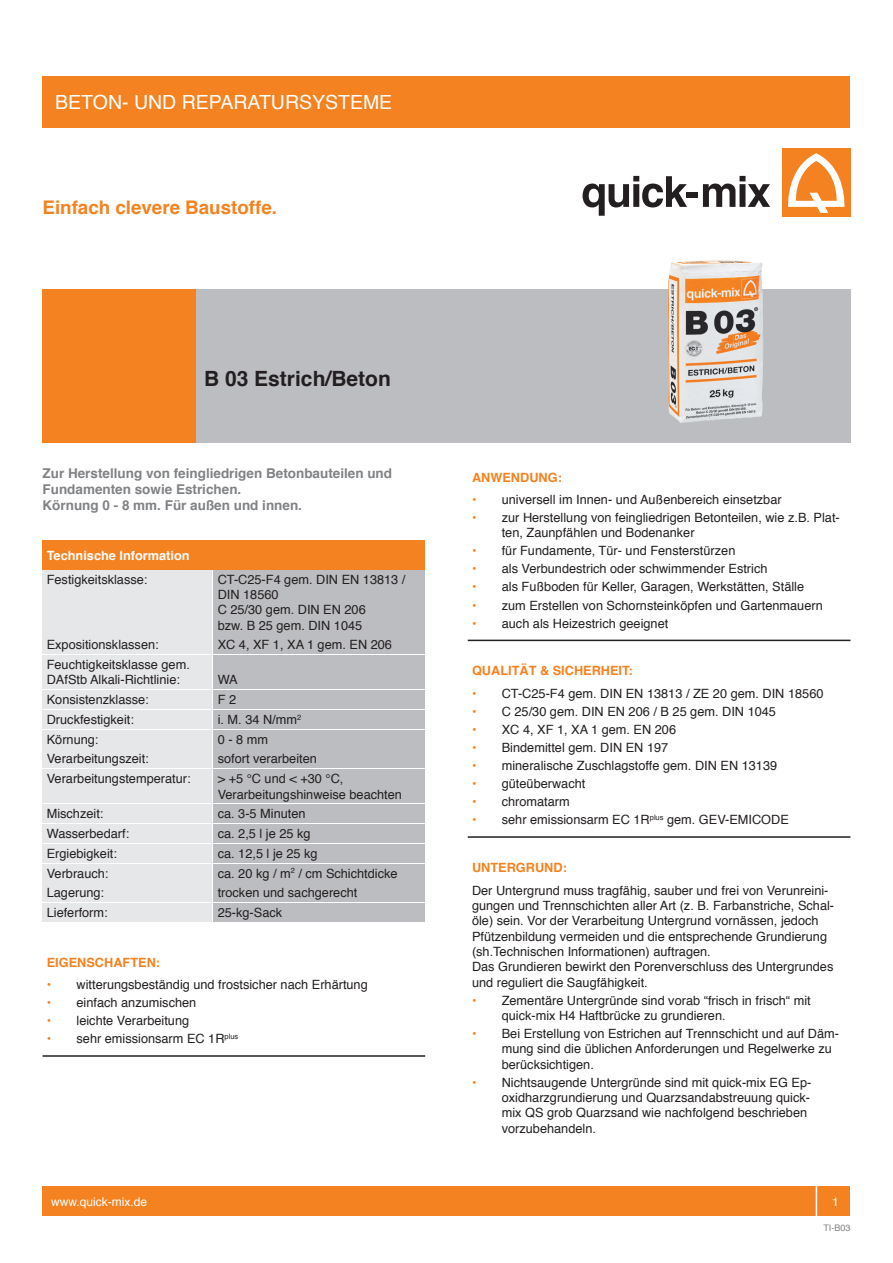
<style>
.page{position:relative;width:893px;height:1263px;background:#fff}
.page>*{position:absolute;margin:0;border:0;box-sizing:border-box;transform-origin:0 0}
.t1{font:700 21px "Helvetica";color:#231f20}
.t2{font:19.5px "Helvetica";color:#fff}
.t3{font:700 18.75px "Helvetica";color:#f58220}
.t4{font:700 13.5px/16.2px "Helvetica";color:#808285}
.t5{font:12.75px/15.3px "Helvetica";color:#231f20}
.t6{font:700 12.75px "Helvetica";color:#f58220}
.t7{font:700 12.75px "Helvetica";color:#fff}
.t8{font:12px "Helvetica";color:#fff}
.t9{font:9px "Helvetica";color:#808285}
</style>
<div class="page">
<div style="left:43px;top:77px;width:807px;height:51px;background:#f58220"></div>
<svg style="left:583px;top:176px;width:104px;height:40px"></svg>
<div style="left:686px;top:192px;width:12px;height:6px;background:#231f20"></div>
<svg style="left:703px;top:176px;width:67px;height:31px"></svg>
<div style="left:782px;top:149px;width:68px;height:68px;background:#f58220"></div>
<svg style="left:788px;top:153px;width:57px;height:60px"></svg>
<div style="left:43px;top:1186px;width:807px;height:30px;background:#f58220"></div>
<div style="left:816px;top:1181px;width:39px;height:40px;border:2px solid #fff"></div>
<div style="left:191px;top:289px;width:659px;height:153px;background:#bcbdc0"></div>
<div style="left:43px;top:289px;width:153px;height:153px;background:#f58220"></div>
<img style="left:668px;top:260px;width:95px;height:163px">
<div style="left:43px;top:540px;width:382px;height:30px;background:#f58220"></div>
<div style="left:43px;top:570px;width:169px;height:64px;background:#e6e7e9"></div>
<div style="left:213px;top:570px;width:212px;height:64px;background:#bcbdc0"></div>
<div style="left:43px;top:635px;width:169px;height:19px;background:#e6e7e9"></div>
<div style="left:213px;top:635px;width:212px;height:19px;background:#bcbdc0"></div>
<div style="left:43px;top:655px;width:169px;height:34px;background:#e6e7e9"></div>
<div style="left:213px;top:655px;width:212px;height:34px;background:#bcbdc0"></div>
<div style="left:43px;top:690px;width:169px;height:19px;background:#e6e7e9"></div>
<div style="left:213px;top:690px;width:212px;height:19px;background:#bcbdc0"></div>
<div style="left:43px;top:710px;width:169px;height:19px;background:#e6e7e9"></div>
<div style="left:213px;top:710px;width:212px;height:19px;background:#bcbdc0"></div>
<div style="left:43px;top:730px;width:169px;height:18px;background:#e6e7e9"></div>
<div style="left:213px;top:730px;width:212px;height:18px;background:#bcbdc0"></div>
<div style="left:43px;top:750px;width:169px;height:18px;background:#e6e7e9"></div>
<div style="left:213px;top:750px;width:212px;height:18px;background:#bcbdc0"></div>
<div style="left:43px;top:769px;width:169px;height:34px;background:#e6e7e9"></div>
<div style="left:213px;top:769px;width:212px;height:34px;background:#bcbdc0"></div>
<div style="left:43px;top:804px;width:169px;height:19px;background:#e6e7e9"></div>
<div style="left:213px;top:804px;width:212px;height:19px;background:#bcbdc0"></div>
<div style="left:43px;top:824px;width:169px;height:19px;background:#e6e7e9"></div>
<div style="left:213px;top:824px;width:212px;height:19px;background:#bcbdc0"></div>
<div style="left:43px;top:844px;width:169px;height:18px;background:#e6e7e9"></div>
<div style="left:213px;top:844px;width:212px;height:18px;background:#bcbdc0"></div>
<div style="left:43px;top:864px;width:169px;height:18px;background:#e6e7e9"></div>
<div style="left:213px;top:864px;width:212px;height:18px;background:#bcbdc0"></div>
<div style="left:43px;top:883px;width:169px;height:19px;background:#e6e7e9"></div>
<div style="left:213px;top:883px;width:212px;height:19px;background:#bcbdc0"></div>
<div style="left:43px;top:903px;width:169px;height:19px;background:#e6e7e9"></div>
<div style="left:213px;top:903px;width:212px;height:19px;background:#bcbdc0"></div>
<hr style="left:43px;top:1055px;width:382px;height:2px;background:#231f20">
<hr style="left:468px;top:640px;width:382px;height:1px;background:#231f20">
<hr style="left:468px;top:836px;width:382px;height:2px;background:#231f20">
<p class="t2" style="left:55px;top:87px;width:338px">BETON- UND REPARATURSYSTEME</p>
<p class="t3" style="left:43px;top:192px;width:236px">Einfach clevere Baustoffe.</p>
<p class="t1" style="left:204px;top:361px;width:188px">B 03 Estrich/Beton</p>
<p class="t4" style="left:43px;top:465px;width:351px">Zur Herstellung von feingliedrigen Betonbauteilen und<br>Fundamenten sowie Estrichen.</p>
<p class="t4" style="left:43px;top:498px;width:261px">Körnung 0 - 8 mm. Für außen und innen.</p>
<p class="t7" style="left:47px;top:545px;width:144px">Technische Information</p>
<p class="t5" style="left:47px;top:572px;width:102px">Festigkeitsklasse:</p>
<p class="t5" style="left:218px;top:572px;width:189px">CT-C25-F4 gem. DIN EN 13813 /</p>
<p class="t5" style="left:218px;top:587px;width:62px">DIN 18560</p>
<p class="t5" style="left:218px;top:602px;width:150px">C 25/30 gem. DIN EN 206</p>
<p class="t5" style="left:218px;top:618px;width:146px">bzw. B 25 gem. DIN 1045</p>
<p class="t5" style="left:47px;top:638px;width:113px">Expositionsklassen:</p>
<p class="t5" style="left:218px;top:638px;width:176px">XC 4, XF 1, XA 1 gem. EN 206</p>
<p class="t5" style="left:47px;top:657px;width:145px">Feuchtigkeitsklasse gem.<br>DAfStb Alkali-Richtlinie:</p>
<p class="t5" style="left:218px;top:673px;width:22px">WA</p>
<p class="t5" style="left:47px;top:692px;width:104px">Konsistenzklasse:</p>
<p class="t5" style="left:218px;top:692px;width:20px">F 2</p>
<p class="t5" style="left:47px;top:712px;width:89px">Druckfestigkeit:</p>
<p class="t5" style="left:218px;top:712px;width:85px">i. M. 34 N/mm<sup>2</sup></p>
<p class="t5" style="left:47px;top:732px;width:53px">Körnung:</p>
<p class="t5" style="left:218px;top:732px;width:52px">0 - 8 mm</p>
<p class="t5" style="left:47px;top:752px;width:104px">Verarbeitungszeit:</p>
<p class="t5" style="left:218px;top:752px;width:101px">sofort verarbeiten</p>
<p class="t5" style="left:47px;top:771px;width:145px">Verarbeitungstemperatur:</p>
<p class="t5" style="left:218px;top:771px;width:127px">&gt; +5 °C und &lt; +30 °C,</p>
<p class="t5" style="left:218px;top:787px;width:186px">Verarbeitungshinweise beachten</p>
<p class="t5" style="left:47px;top:806px;width:58px">Mischzeit:</p>
<p class="t5" style="left:218px;top:806px;width:89px">ca. 3-5 Minuten</p>
<p class="t5" style="left:47px;top:826px;width:84px">Wasserbedarf:</p>
<p class="t5" style="left:218px;top:826px;width:94px">ca. 2,5 l je 25 kg</p>
<p class="t5" style="left:47px;top:846px;width:72px">Ergiebigkeit:</p>
<p class="t5" style="left:218px;top:846px;width:101px">ca. 12,5 l je 25 kg</p>
<p class="t5" style="left:47px;top:866px;width:63px">Verbrauch:</p>
<p class="t5" style="left:218px;top:866px;width:181px">ca. 20 kg / m<sup>2</sup> / cm Schichtdicke</p>
<p class="t5" style="left:47px;top:886px;width:59px">Lagerung:</p>
<p class="t5" style="left:218px;top:886px;width:141px">trocken und sachgerecht</p>
<p class="t5" style="left:47px;top:905px;width:62px">Lieferform:</p>
<p class="t5" style="left:218px;top:905px;width:66px">25-kg-Sack</p>
<p class="t6" style="left:47px;top:952px;width:115px">EIGENSCHAFTEN:</p>
<p class="t6" style="left:47px;top:974px;width:6px">•</p>
<p class="t5" style="left:77px;top:977px;width:293px">witterungsbeständig und frostsicher nach Erhärtung</p>
<p class="t6" style="left:47px;top:992px;width:6px">•</p>
<p class="t5" style="left:77px;top:995px;width:121px">einfach anzumischen</p>
<p class="t6" style="left:47px;top:1010px;width:6px">•</p>
<p class="t5" style="left:77px;top:1013px;width:114px">leichte Verarbeitung</p>
<p class="t6" style="left:47px;top:1028px;width:6px">•</p>
<p class="t5" style="left:77px;top:1031px;width:163px">sehr emissionsarm EC 1R<sup>plus</sup></p>
<p class="t6" style="left:472px;top:467px;width:91px">ANWENDUNG:</p>
<p class="t6" style="left:472px;top:489px;width:6px">•</p>
<p class="t5" style="left:502px;top:492px;width:281px">universell im Innen- und Außenbereich einsetzbar</p>
<p class="t6" style="left:472px;top:507px;width:6px">•</p>
<p class="t5" style="left:502px;top:510px;width:340px">zur Herstellung von feingliedrigen Betonteilen, wie z.B. Plat&shy;ten, Zaunpfählen und Bodenanker</p>
<p class="t6" style="left:472px;top:541px;width:6px">•</p>
<p class="t5" style="left:502px;top:544px;width:235px">für Fundamente, Tür- und Fensterstürzen</p>
<p class="t6" style="left:472px;top:559px;width:6px">•</p>
<p class="t5" style="left:502px;top:562px;width:267px">als Verbundestrich oder schwimmender Estrich</p>
<p class="t6" style="left:472px;top:577px;width:6px">•</p>
<p class="t5" style="left:502px;top:580px;width:304px">als Fußboden für Keller, Garagen, Werkstätten, Ställe</p>
<p class="t6" style="left:472px;top:595px;width:6px">•</p>
<p class="t5" style="left:502px;top:598px;width:323px">zum Erstellen von Schornsteinköpfen und Gartenmauern</p>
<p class="t6" style="left:472px;top:613px;width:6px">•</p>
<p class="t5" style="left:502px;top:616px;width:168px">auch als Heizestrich geeignet</p>
<p class="t6" style="left:472px;top:661px;width:162px">QUALITÄT &amp; SICHERHEIT:</p>
<p class="t6" style="left:472px;top:683px;width:6px">•</p>
<p class="t5" style="left:502px;top:686px;width:323px">CT-C25-F4 gem. DIN EN 13813 / ZE 20 gem. DIN 18560</p>
<p class="t6" style="left:472px;top:701px;width:6px">•</p>
<p class="t5" style="left:502px;top:704px;width:276px">C 25/30 gem. DIN EN 206 / B 25 gem. DIN 1045</p>
<p class="t6" style="left:472px;top:719px;width:6px">•</p>
<p class="t5" style="left:502px;top:722px;width:176px">XC 4, XF 1, XA 1 gem. EN 206</p>
<p class="t6" style="left:472px;top:737px;width:6px">•</p>
<p class="t5" style="left:502px;top:740px;width:168px">Bindemittel gem. DIN EN 197</p>
<p class="t6" style="left:472px;top:755px;width:6px">•</p>
<p class="t5" style="left:502px;top:758px;width:277px">mineralische Zuschlagstoffe gem. DIN EN 13139</p>
<p class="t6" style="left:472px;top:773px;width:6px">•</p>
<p class="t5" style="left:502px;top:776px;width:85px">güteüberwacht</p>
<p class="t6" style="left:472px;top:791px;width:6px">•</p>
<p class="t5" style="left:502px;top:794px;width:70px">chromatarm</p>
<p class="t6" style="left:472px;top:809px;width:6px">•</p>
<p class="t5" style="left:502px;top:812px;width:289px">sehr emissionsarm EC 1R<sup>plus</sup> gem. GEV-EMICODE</p>
<p class="t6" style="left:472px;top:857px;width:96px">UNTERGRUND:</p>
<p class="t5" style="left:472px;top:883px;width:364px">Der Untergrund muss tragfähig, sauber und frei von Verunreini&shy;gungen und Trennschichten aller Art (z. B. Farbanstriche, Schal&shy;öle) sein. Vor der Verarbeitung Untergrund vornässen, jedoch Pfützenbildung vermeiden und die entsprechende Grundierung (sh.Technischen Informationen) auftragen.</p>
<p class="t5" style="left:472px;top:959px;width:363px">Das Grundieren bewirkt den Porenverschluss des Untergrundes und reguliert die Saugfähigkeit.</p>
<p class="t6" style="left:472px;top:990px;width:6px">•</p>
<p class="t5" style="left:502px;top:993px;width:310px">Zementäre Untergründe sind vorab “frisch in frisch“ mit quick-mix H4 Haftbrücke zu grundieren.</p>
<p class="t6" style="left:472px;top:1023px;width:6px">•</p>
<p class="t5" style="left:502px;top:1026px;width:339px">Bei Erstellung von Estrichen auf Trennschicht und auf Däm&shy;mung sind die üblichen Anforderungen und Regelwerke zu berücksichtigen.</p>
<p class="t6" style="left:472px;top:1072px;width:6px">•</p>
<p class="t5" style="left:502px;top:1075px;width:311px">Nichtsaugende Untergründe sind mit quick-mix EG Ep&shy;oxidharzgrundierung und Quarzsandabstreuung quick&shy;mix QS grob Quarzsand wie nachfolgend beschrieben vorzubehandeln.</p>
<p class="t8" style="left:51px;top:1192px;width:98px">www.quick-mix.de</p>
<p class="t8" style="left:832px;top:1192px;width:8px">1</p>
<p class="t9" style="left:823px;top:1221px;width:29px">TI-B03</p>
</div>
